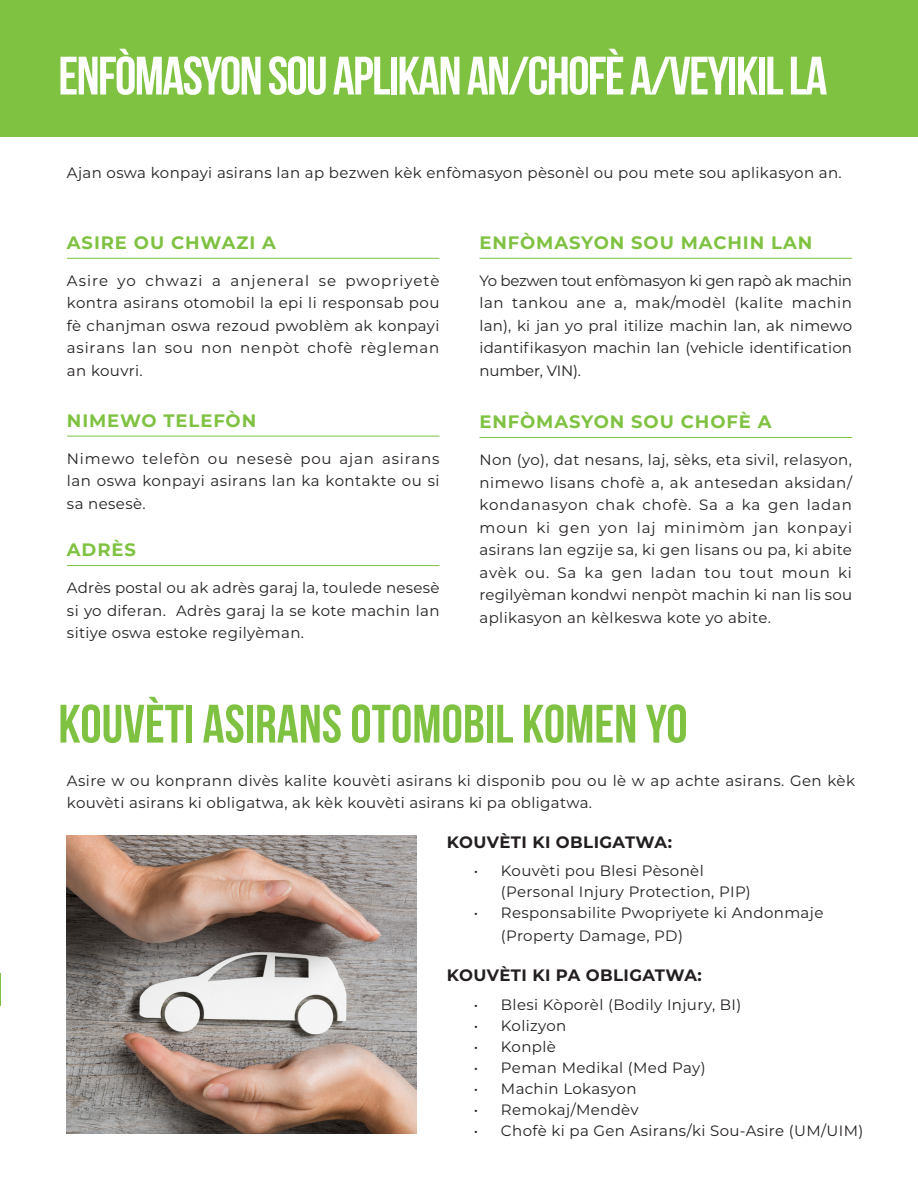
<style>
.page{position:relative;width:918px;height:1188px;background:#fff}
.page>*{position:absolute;margin:0;border:0;box-sizing:border-box;transform-origin:0 0}
.t1{font:700 54px "Bebas Neue";letter-spacing:-.03em;color:#fff}
.t2{font:700 54px "Bebas Neue";color:#7fc241}
.t3{font:700 18px "Montserrat";letter-spacing:.05em;color:#7fc241}
.t4{font:700 16.5px "Montserrat";letter-spacing:.025em;color:#231f20}
.t5{font:15px/22.5px "Montserrat";letter-spacing:.025em;color:#231f20;text-align:justify}
</style>
<div class="page">
<div style="left:1px;top:0;width:917px;height:137px;background:#7fc241"></div>
<hr style="left:0;top:973px;width:1px;height:33px;background:#7fc241">
<hr style="left:67px;top:258px;width:372px;height:1px;background:#7fc241">
<hr style="left:67px;top:436px;width:372px;height:1px;background:#7fc241">
<hr style="left:67px;top:565px;width:372px;height:1px;background:#7fc241">
<hr style="left:480px;top:258px;width:372px;height:1px;background:#7fc241">
<hr style="left:480px;top:437px;width:372px;height:1px;background:#7fc241">
<img style="left:67px;top:835px;width:350px;height:299px">
<p class="t1" style="left:58px;top:46px;width:771px">ENFÒMASYON SOU APLIKAN AN/CHOFÈ A/VEYIKIL LA</p>
<p class="t5" style="left:67px;top:161px;width:776px">Ajan oswa konpayi asirans lan ap bezwen kèk enfòmasyon pèsonèl ou pou mete sou aplikasyon an.</p>
<p class="t3" style="left:67px;top:230px;width:211px">ASIRE OU CHWAZI A</p>
<p class="t5" style="left:67px;top:269px;width:374px">Asire yo chwazi a anjeneral se pwopriyetè kontra asirans otomobil la epi li responsab pou fè chanjman oswa rezoud pwoblèm ak konpayi asirans lan sou non nenpòt chofè règleman an kouvri.</p>
<p class="t3" style="left:67px;top:407px;width:191px">NIMEWO TELEFÒN</p>
<p class="t5" style="left:67px;top:447px;width:374px">Nimewo telefòn ou nesesè pou ajan asirans lan oswa konpayi asirans lan ka kontakte ou si sa nesesè.</p>
<p class="t3" style="left:67px;top:537px;width:71px">ADRÈS</p>
<p class="t5" style="left:67px;top:576px;width:374px">Adrès postal ou ak adrès garaj la, toulede nesesè si yo diferan. Adrès garaj la se kote machin lan sitiye oswa estoke regilyèman.</p>
<p class="t3" style="left:480px;top:230px;width:334px">ENFÒMASYON SOU MACHIN LAN</p>
<p class="t5" style="left:480px;top:269px;width:374px">Yo bezwen tout enfòmasyon ki gen rapò ak machin lan tankou ane a, mak/modèl (kalite machin lan), ki jan yo pral itilize machin lan, ak nimewo idantifikasyon machin lan (vehicle identification number, VIN).</p>
<p class="t3" style="left:480px;top:409px;width:294px">ENFÒMASYON SOU CHOFÈ A</p>
<p class="t5" style="left:480px;top:448px;width:374px">Non (yo), dat nesans, laj, sèks, eta sivil, relasyon, nimewo lisans chofè a, ak antesedan aksidan/ kondanasyon chak chofè. Sa a ka gen ladan moun ki gen yon laj minimòm jan konpayi asirans lan egzije sa, ki gen lisans ou pa, ki abite avèk ou. Sa ka gen ladan tou tout moun ki regilyèman kondwi nenpòt machin ki nan lis sou aplikasyon an kèlkeswa kote yo abite.</p>
<p class="t2" style="left:58px;top:694px;width:631px">KOUVÈTI ASIRANS OTOMOBIL KOMEN YO</p>
<p class="t5" style="left:67px;top:768px;width:790px">Asire w ou konprann divès kalite kouvèti asirans ki disponib pou ou lè w ap achte asirans. Gen kèk kouvèti asirans ki obligatwa, ak kèk kouvèti asirans ki pa obligatwa.</p>
<p class="t4" style="left:447px;top:830px;width:227px">KOUVÈTI KI OBLIGATWA:</p>
<p class="t5" style="left:501px;top:860px;width:251px;line-height:21px;text-indent:-27px">• Kouvèti pou Blesi Pèsonèl (Personal Injury Protection, PIP)</p>
<p class="t5" style="left:501px;top:901px;width:324px;text-indent:-27px">• Responsabilite Pwopriyete ki Andonmaje (Property Damage, PD)</p>
<p class="t4" style="left:447px;top:964px;width:256px">KOUVÈTI KI PA OBLIGATWA:</p>
<p class="t5" style="left:474px;top:993px;width:269px">• Blesi Kòporèl (Bodily Injury, BI)</p>
<p class="t5" style="left:474px;top:1014px;width:94px">• Kolizyon</p>
<p class="t5" style="left:474px;top:1035px;width:84px">• Konplè</p>
<p class="t5" style="left:474px;top:1056px;width:233px">• Peman Medikal (Med Pay)</p>
<p class="t5" style="left:474px;top:1077px;width:164px">• Machin Lokasyon</p>
<p class="t5" style="left:474px;top:1098px;width:166px">• Remokaj/Mendèv</p>
<p class="t5" style="left:474px;top:1119px;width:391px">• Chofè ki pa Gen Asirans/ki Sou-Asire (UM/UIM)</p>
</div>
